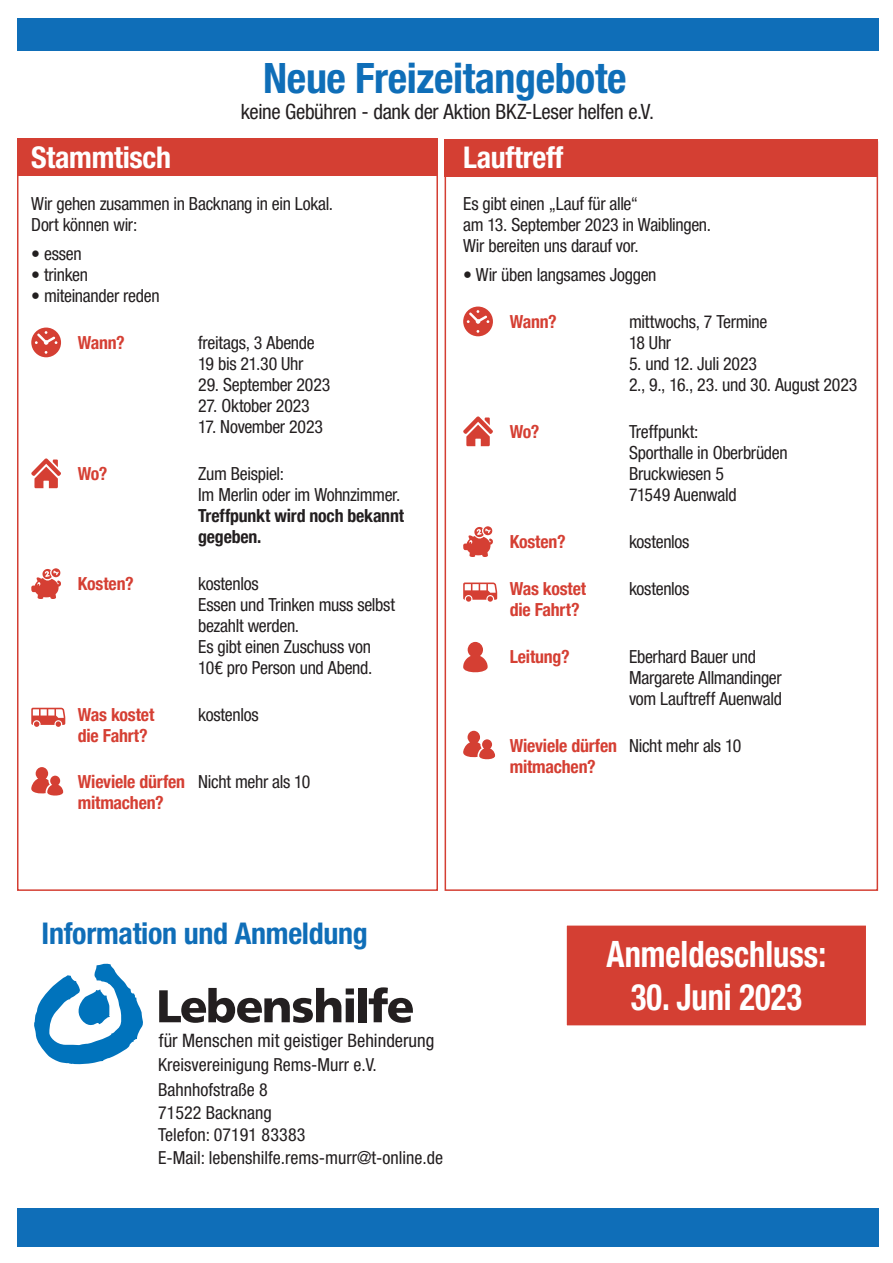
<style>
.page{position:relative;width:893px;height:1263px;background:#fff}
.page>*{position:absolute;margin:0;border:0;box-sizing:border-box;transform-origin:0 0}
.t1{font:700 condensed 42px "Helvetica Neue LT Std";letter-spacing:-.01em;color:#0f6eb8}
.t2{font:700 condensed 36.45px "Helvetica Neue LT Std";color:#fff;scale:.89 1}
.t3{font:700 condensed 30px "Helvetica Neue LT Std";letter-spacing:-.01em;color:#0f6eb8}
.t4{font:700 condensed 30px "Helvetica Neue LT Std";letter-spacing:-.01em;color:#fff}
.t5{font:condensed 21px "Helvetica Neue LT Pro";letter-spacing:-.02em;color:#231f20}
.t6{font:condensed 18.6px "Helvetica Neue";color:#231f20}
.t7{font:condensed 18px/21px "Helvetica Neue LT Pro";letter-spacing:-.015em;color:#231f20}
.t8{font:700 condensed 18px/21px "Helvetica Neue LT Pro";letter-spacing:-.01em;color:#d53f33}
.t9{font:condensed 18px/22.5px "Helvetica Neue LT Std";color:#231f20}
.t10{font:700 condensed 18px/21px "Helvetica Neue LT Pro";letter-spacing:-.01em;color:#231f20}
</style>
<div class="page">
<div style="left:17px;top:18px;width:861px;height:33px;background:#0f6eb8"></div>
<div style="left:17px;top:1208px;width:861px;height:39px;background:#0f6eb8"></div>
<div style="left:17px;top:138px;width:421px;height:37px;background:#d43f33"></div>
<svg style="left:34px;top:963px;width:109px;height:101px"></svg>
<svg style="left:159px;top:988px;width:195px;height:35px"></svg>
<div style="left:358px;top:988px;width:8px;height:34px;background:#231f20"></div>
<svg style="left:369px;top:987px;width:44px;height:36px"></svg>
<div style="left:566px;top:924px;width:301px;height:102px;background:#d43f33"></div>
<div style="left:564px;top:923px;width:304px;height:105px;border:2px solid #fff"></div>
<svg style="left:463px;top:306px;width:30px;height:30px"></svg>
<svg style="left:463px;top:416px;width:30px;height:30px"></svg>
<svg style="left:463px;top:526px;width:30px;height:31px"></svg>
<svg style="left:463px;top:582px;width:34px;height:20px"></svg>
<svg style="left:463px;top:642px;width:25px;height:31px"></svg>
<svg style="left:463px;top:731px;width:32px;height:29px"></svg>
<div style="left:445px;top:139px;width:433px;height:37px;background:#d43f33"></div>
<div style="left:17px;top:141px;width:421px;height:750px;border:2px solid #d43f33"></div>
<svg style="left:31px;top:327px;width:30px;height:30px"></svg>
<svg style="left:31px;top:458px;width:30px;height:30px"></svg>
<svg style="left:31px;top:568px;width:30px;height:31px"></svg>
<svg style="left:31px;top:708px;width:34px;height:19px"></svg>
<svg style="left:31px;top:767px;width:32px;height:29px"></svg>
<h1 class="t1" style="left:263px;top:52px;width:365px">Neue Freizeitangebote</h1>
<h3 class="t4" style="left:31px;top:139px;width:141px">Stammtisch</h3>
<p class="t5" style="left:241px;top:99px;width:415px">keine Gebühren - dank der Aktion BKZ-Leser helfen .V.e</p>
<h3 class="t4" style="left:463px;top:139px;width:102px">Lauftreff</h3>
<p class="t7" style="left:31px;top:192px;width:303px">Wir gehen zusammen in Backnang in ein Lokal.<br>Dort können wir:</p>
<p class="t7" style="left:31px;top:243px;width:52px">• essen</p>
<p class="t7" style="left:31px;top:264px;width:58px">• trinken</p>
<p class="t7" style="left:31px;top:285px;width:130px">• miteinander reden</p>
<p class="t7" style="left:198px;top:332px;width:118px">freitags 3, Abende</p>
<p class="t8" style="left:78px;top:332px;width:49px">Wann?</p>
<p class="t8" style="left:78px;top:463px;width:31px">Wo?</p>
<p class="t8" style="left:78px;top:573px;width:57px">Kosten?</p>
<p class="t7" style="left:198px;top:353px;width:107px">19 bis 21.30 Uhr</p>
<p class="t7" style="left:198px;top:374px;width:134px">29. September 2023</p>
<p class="t7" style="left:198px;top:395px;width:113px">27. Oktober 2023</p>
<p class="t7" style="left:198px;top:416px;width:126px">17. November 2023</p>
<p class="t7" style="left:198px;top:463px;width:87px">Zum Beispiel:</p>
<p class="t7" style="left:198px;top:484px;width:204px">Im Merlin oder im Wohnzimmer.</p>
<p class="t10" style="left:198px;top:505px;width:207px">Treffpunkt wird noch bekannt gegeben.</p>
<p class="t7" style="left:198px;top:573px;width:62px">kostenlos</p>
<p class="t7" style="left:198px;top:594px;width:198px">Essen und Trinken muss selbst bezahlt werden.<br>Es gibt einen Zuschuss von<br>10€ pro Person und Abend.</p>
<p class="t8" style="left:78px;top:704px;width:78px">Was kostet die Fahrt?</p>
<p class="t7" style="left:198px;top:703px;width:62px">kostenlos</p>
<p class="t8" style="left:78px;top:772px;width:109px">Wieviele dürfen mitmachen?</p>
<p class="t7" style="left:198px;top:771px;width:114px">Nicht mehr als 10</p>
<p class="t7" style="left:463px;top:192px;width:249px">Es gibt einen „Lauf für alle”<br>am 13. September 2023 in Waiblingen.<br>Wir bereiten uns darauf vor.</p>
<p class="t7" style="left:463px;top:264px;width:195px">• Wir üben langsames Joggen</p>
<p class="t7" style="left:629px;top:311px;width:140px">mittwochs 7, Termine</p>
<p class="t8" style="left:510px;top:311px;width:49px">Wann?</p>
<p class="t8" style="left:510px;top:421px;width:31px">Wo?</p>
<p class="t7" style="left:629px;top:332px;width:44px">18 Uhr</p>
<p class="t7" style="left:629px;top:353px;width:230px">5. und 12. Juli 2023<br>2., 9., 16., 23. und 30. August 2023</p>
<p class="t7" style="left:629px;top:421px;width:71px">Treffpunkt:</p>
<p class="t7" style="left:629px;top:442px;width:160px">Sporthalle in Oberbrüden<br>Bruckwiesen 5<br>71549 Auenwald</p>
<p class="t7" style="left:629px;top:531px;width:62px">kostenlos</p>
<p class="t8" style="left:510px;top:531px;width:57px">Kosten?</p>
<p class="t8" style="left:510px;top:578px;width:78px">Was kostet die Fahrt?</p>
<p class="t7" style="left:629px;top:578px;width:62px">kostenlos</p>
<p class="t7" style="left:629px;top:646px;width:129px">Eberhard Bauer und</p>
<p class="t8" style="left:510px;top:646px;width:61px">Leitung?</p>
<p class="t7" style="left:629px;top:667px;width:154px">Margarete Allmandinger vom Lauftreff Auenwald</p>
<p class="t8" style="left:510px;top:735px;width:109px">Wieviele dürfen mitmachen?</p>
<p class="t7" style="left:629px;top:735px;width:114px">Nicht mehr als 10</p>
<h3 class="t3" style="left:42px;top:915px;width:328px">Information und Anmeldung</h3>
<p class="t6" style="left:159px;top:1029px;width:277px">für Menschen mit geistiger Behinderung</p>
<p class="t9" style="left:158px;top:1053px;width:220px">Kreisvereinigung Rems-Murr .V.e</p>
<p class="t9" style="left:158px;top:1078px;width:286px">Bahnhofstraße 8<br>71522 Backnang<br>Telefon: 07191 83383<br>-E Mail: lebenshilfe.rems-murr@ -t online.de</p>
<h2 class="t2" style="left:607px;top:931px;width:248px">Anmeldeschluss:</h2>
<h2 class="t2" style="left:631px;top:975px;width:194px">30. Juni 2023</h2>
</div>
